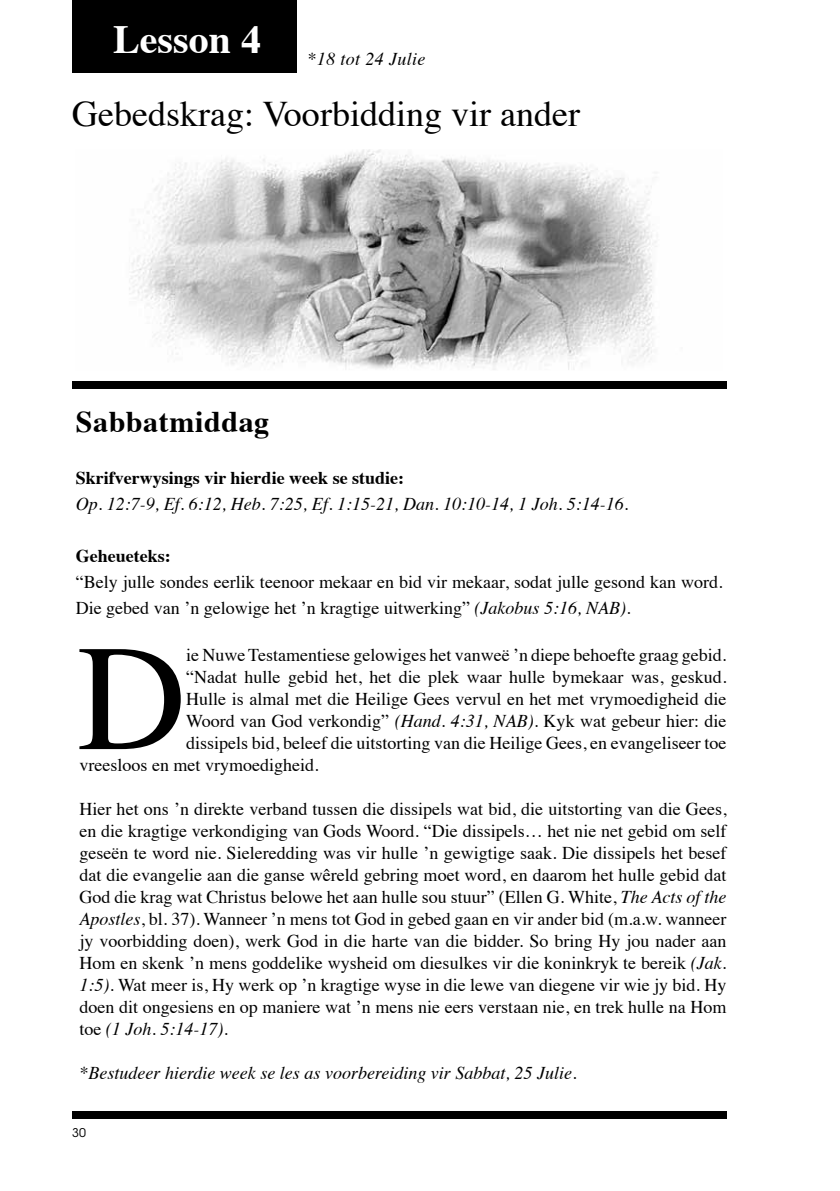
<style>
.page{position:relative;width:840px;height:1191px;background:#fff}
.page>*{position:absolute;margin:0;border:0;box-sizing:border-box;transform-origin:0 0}
.t1{font:151px "Times";color:#000}
.t2{font:700 40px "Times";color:#fff}
.t3{font:36px "Times";color:#000}
.t4{font:700 30px "Times";letter-spacing:.02em;color:#000}
.t5{font:18px/22px "Times";color:#000;text-align:justify}
.t6{font:italic 18px "Times";color:#000}
.t7{font:700 18px "Times";color:#000}
.t8{font:italic 18px "Times";letter-spacing:.02em;color:#000}
.t9{font:12px "ITC Avant Garde Std";color:#000}
.s1{font-style:italic}
</style>
<div class="page">
<div style="left:72px;top:1111px;width:654px;height:8px;background:#000"></div>
<div style="left:72px;top:0;width:225px;height:72px;background:#000"></div>
<div style="left:72px;top:382px;width:654px;height:7px;background:#000"></div>
<img style="left:129px;top:149px;width:528px;height:221px">
<h2 class="t2" style="left:113px;top:1px;width:149px">Lesson 4</h2>
<p class="t8" style="left:307px;top:43px;width:119px">*18 tot 24 Julie</p>
<h3 class="t3" style="left:72px;top:80px;width:509px">Gebedskrag: Voorbidding vir ander</h3>
<h3 class="t4" style="left:76px;top:393px;width:195px">Sabbatmiddag</h3>
<p class="t7" style="left:76px;top:460px;width:330px">Skrifverwysings vir hierdie week se studie:</p>
<p class="t6" style="left:76px;top:488px;width:553px">Op. 12:7-9, Ef. 6:12, Heb. 7:25, Ef. 1:15-21, Dan. 10:10-14, 1 Joh. 5:14-16.</p>
<p class="t7" style="left:76px;top:538px;width:96px">Geheueteks:</p>
<p class="t5" style="left:76px;top:567px;width:648px;line-height:26px">“Bely julle sondes eerlik teenoor mekaar en bid vir mekaar, sodat julle gesond kan word.<br>Die gebed van ’n gelowige het ’n kragtige uitwerking” <span class="s1">(Jakobus 5:16, NAB).</span></p>
<h1 class="t1" style="left:77px;top:557px;width:111px">D</h1>
<p class="t5" style="left:186px;top:642px;width:541px">ie Nuwe Testamentiese gelowiges het vanweë ’n diepe behoefte graag gebid.</p>
<p class="t5" style="left:186px;top:664px;width:541px">“Nadat hulle gebid het, het die plek waar hulle bymekaar was, geskud.</p>
<p class="t5" style="left:186px;top:686px;width:541px">Hulle is almal met die Heilige Gees vervul en het met vrymoedigheid die</p>
<p class="t5" style="left:186px;top:708px;width:541px">Woord van God verkondig” <span class="s1">(Hand. 4:31, NAB)</span>. Kyk wat gebeur hier: die</p>
<p class="t5" style="left:186px;top:730px;width:541px">dissipels bid, beleef die uitstorting van die Heilige Gees, en evangeliseer toe</p>
<p class="t5" style="left:79px;top:752px;width:240px">vreesloos en met vrymoedigheid.</p>
<p class="t5" style="left:79px;top:796px;width:648px">Hier het ons ’n direkte verband tussen die dissipels wat bid, die uitstorting van die Gees, en die kragtige verkondiging van Gods Woord. “Die dissipels… het nie net gebid om self geseën te word nie. Sieleredding was vir hulle ’n gewigtige saak. Die dissipels het besef dat die evangelie aan die ganse wêreld gebring moet word, en daarom het hulle gebid dat God die krag wat Christus belowe het aan hulle sou stuur” (Ellen G. White, <span class="s1">The Acts of the Apostles</span>, bl. 37). Wanneer ’n mens tot God in gebed gaan en vir ander bid (m.a.w. wanneer jy voorbidding doen), werk God in die harte van die bidder. So bring Hy jou nader aan Hom en skenk ’n mens goddelike wysheid om diesulkes vir die koninkryk te bereik <span class="s1">(Jak.<br>1:5).</span> Wat meer is, Hy werk op ’n kragtige wyse in die lewe van diegene vir wie jy bid. Hy doen dit ongesiens en op maniere wat ’n mens nie eers verstaan nie, en trek hulle na Hom toe <span class="s1">(1 Joh. 5:14-17).</span></p>
<p class="t6" style="left:79px;top:1057px;width:498px">*Bestudeer hierdie week se les as voorbereiding vir Sabbat, 25 Julie.</p>
<p class="t9" style="left:72px;top:1125px;width:15px">30</p>
</div>
